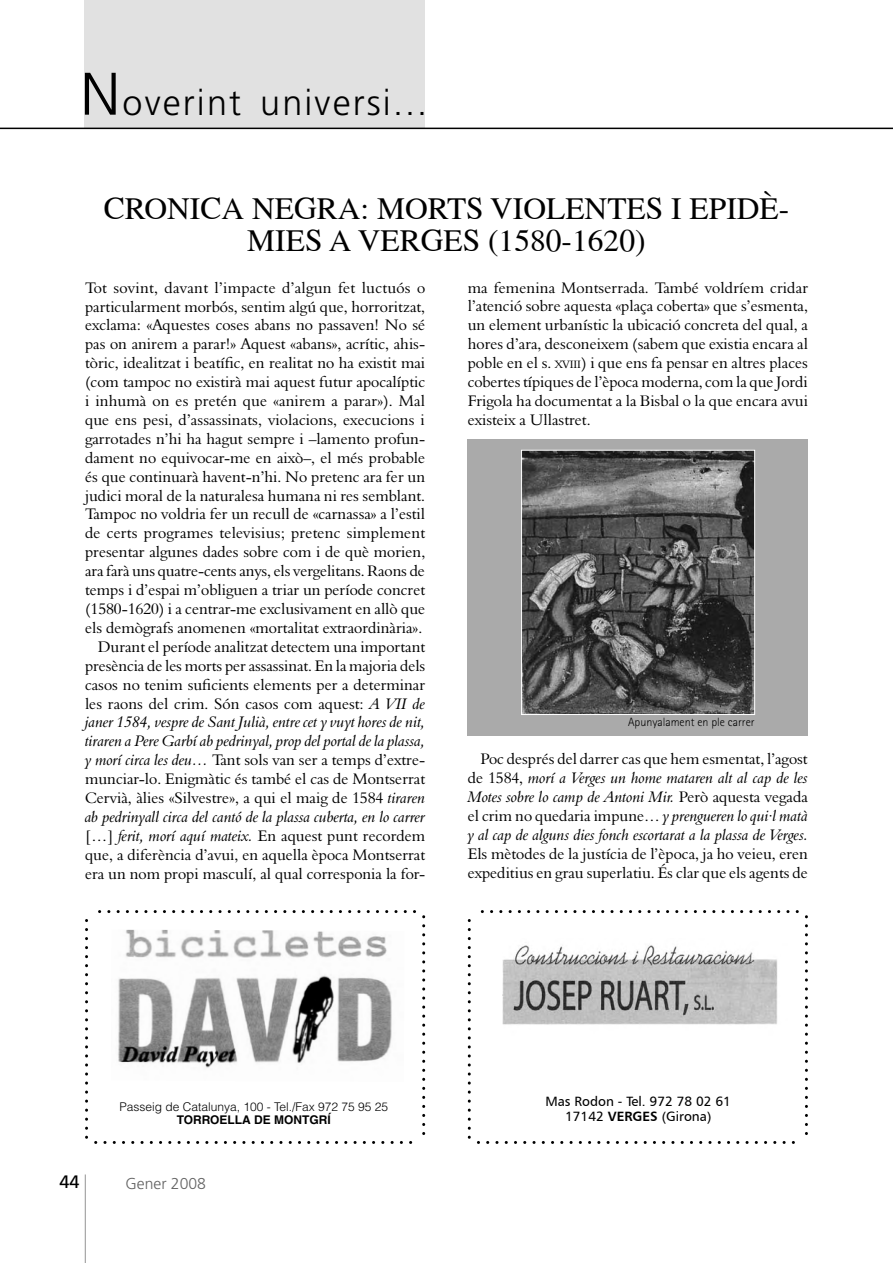
<style>
.page{position:relative;width:893px;height:1263px;background:#fff}
.page>*{position:absolute;margin:0;border:0;box-sizing:border-box;transform-origin:0 0}
.t1{font:300 36px "Frutiger";letter-spacing:.06em;color:#000}
.Títol_Noverint_Univ{font:31.5px/31.5px "Times";color:#000;text-align:center}
.t2{font:18px "Frutiger";color:#000}
.Text_Noverint_Univ{font:15.75px/18.9px "Aldine 401 BT Roman A";color:#000;text-align:justify}
.t3{font:300 15.75px "Frutiger";color:#636363}
.t4{font:13.5px "Humanist 777 BT Roman B";color:#000}
.t5{font:300 12px "Helvetica";color:#000}
.Peu_de_foto{font:300 12px "Rotis Sans Serif";color:#000}
.t6{font:700 12px "Helvetica";color:#000}
.s1{font-size:60px}
.s2{font-family:"Aldine 401 BT Italic A"}
.s3{font-size:10.95px}
.s4{font-family:"Humanist 777 BT Bold B"}
</style>
<div class="page">
<div style="left:468px;top:439px;width:340px;height:296px;background:#aaa"></div>
<hr style="left:85px;top:1174px;width:1px;height:89px;background:#939393">
<div style="left:85px;top:0;width:340px;height:129px;background:#e1e1e1"></div>
<hr style="left:0;top:128px;width:893px;height:1px;background:#000">
<svg style="left:85px;top:920px;width:3px;height:219px"></svg>
<svg style="left:96px;top:1141px;width:317px;height:3px"></svg>
<svg style="left:422px;top:915px;width:3px;height:218px"></svg>
<svg style="left:98px;top:910px;width:317px;height:3px"></svg>
<img style="left:118px;top:929px;width:274px;height:139px">
<svg style="left:468px;top:920px;width:3px;height:219px"></svg>
<svg style="left:478px;top:1141px;width:317px;height:3px"></svg>
<svg style="left:805px;top:915px;width:3px;height:218px"></svg>
<svg style="left:480px;top:910px;width:317px;height:3px"></svg>
<img style="left:503px;top:945px;width:275px;height:80px">
<img style="left:523px;top:452px;width:230px;height:261px">
<div style="left:521px;top:450px;width:234px;height:265px;border:1px solid #fff"></div>
<p class="t1" style="left:80px;top:82px;width:348px"><span class="s1">N</span>overint universi...</p>
<p class="Títol_Noverint_Univ" style="left:104px;top:193px;width:687px">CRONICA NEGRA: MORTS VIOLENTES I EPIDÈ-<br>MIES A VERGES (1580-1620)</p>
<p class="Text_Noverint_Univ" style="left:85px;top:278px;width:342px">Tot sovint, davant l’impacte d’algun fet luctuós o particularment morbós, sentim algú que, horroritzat, exclama: «Aquestes coses abans no passaven! No sé pas on anirem a parar!» Aquest «abans», acrític, ahis&shy;tòric, idealitzat i beatífic, en realitat no ha existit mai (com tampoc no existirà mai aquest futur apocalíptic i inhumà on es pretén que «anirem a parar»). Mal que ens pesi, d’assassinats, violacions, execucions i garrotades n’hi ha hagut sempre i –lamento profun&shy;dament no equivocar-me en això–, el més probable és que continuarà havent-n’hi. No pretenc ara fer un judici moral de la naturalesa humana ni res semblant.<br>Tampoc no voldria fer un recull de «carnassa» a l’estil de certs programes televisius; pretenc simplement presentar algunes dades sobre com i de què morien, ara farà uns quatre-cents anys, els vergelitans. Raons de temps i d’espai m’obliguen a triar un període concret (1580-1620) i a centrar-me exclusivament en allò que els demògrafs anomenen «mortalitat extraordinària».</p>
<p class="Text_Noverint_Univ" style="left:85px;top:637px;width:342px;text-indent:13px">Durant el període analitzat detectem una important presència de les morts per assassinat. En la majoria dels casos no tenim suficients elements per a determinar les raons del crim. Són casos com aquest: <span class="s2">A VII de janer 1584, vespre de Sant Julià, entre cet y vuyt hores de nit, tiraren a Pere Garbí ab pedrinyal, prop del portal de la plassa, y morí circa les deu…</span> Tant sols van ser a temps d’extre&shy;munciar-lo. Enigmàtic és també el cas de Montserrat Cervià, àlies «Silvestre», a qui el maig de 1584 <span class="s2">tiraren ab pedrinyall circa del cantó de la plassa cuberta, en lo carrer </span>[…] <span class="s2">ferit, morí aquí mateix.</span> En aquest punt recordem que, a diferència d’avui, en aquella època Montserrat era un nom propi masculí, al qual corresponia la for-</p>
<p class="Text_Noverint_Univ" style="left:468px;top:278px;width:342px">ma femenina Montserrada. També voldríem cridar l’atenció sobre aquesta «plaça coberta» que s’esmenta, un element urbanístic la ubicació concreta del qual, a hores d’ara, desconeixem (sabem que existia encara al poble en el s. <span class="s3">XVIII</span>) i que ens fa pensar en altres places cobertes típiques de l’època moderna, com la que Jordi Frigola ha documentat a la Bisbal o la que encara avui existeix a Ullastret.</p>
<p class="Peu_de_foto" style="left:628px;top:715px;width:128px">Apunyalament en ple carrer</p>
<p class="Text_Noverint_Univ" style="left:468px;top:749px;width:342px;text-indent:13px">Poc després del darrer cas que hem esmentat, l’agost de 1584, <span class="s2">morí a Verges un home mataren alt al cap de les Motes sobre lo camp de Antoni Mir.</span> Però aquesta vegada el crim no quedaria impune… <span class="s2">y prengueren lo qui·l matà y al cap de alguns dies fonch escortarat a la plassa de Verges.<br></span>Els mètodes de la justícia de l’època, ja ho veieu, eren expeditius en grau superlatiu. És clar que els agents de</p>
<p class="t5" style="left:119px;top:1099px;width:270px">Passeig de Catalunya, 100 - Tel./Fax 972 75 95 25</p>
<p class="t6" style="left:177px;top:1112px;width:155px">TORROELLA DE MONTGRÍ</p>
<p class="t2" style="left:59px;top:1171px;width:22px">44</p>
<p class="t3" style="left:125px;top:1175px;width:82px">Gener 2008</p>
<p class="t4" style="left:545px;top:1093px;width:187px">Mas Rodon - Tel. 972 78 02 61</p>
<p class="t4" style="left:565px;top:1108px;width:148px">17142 <span class="s4">VERGES</span> (Girona)</p>
</div>
